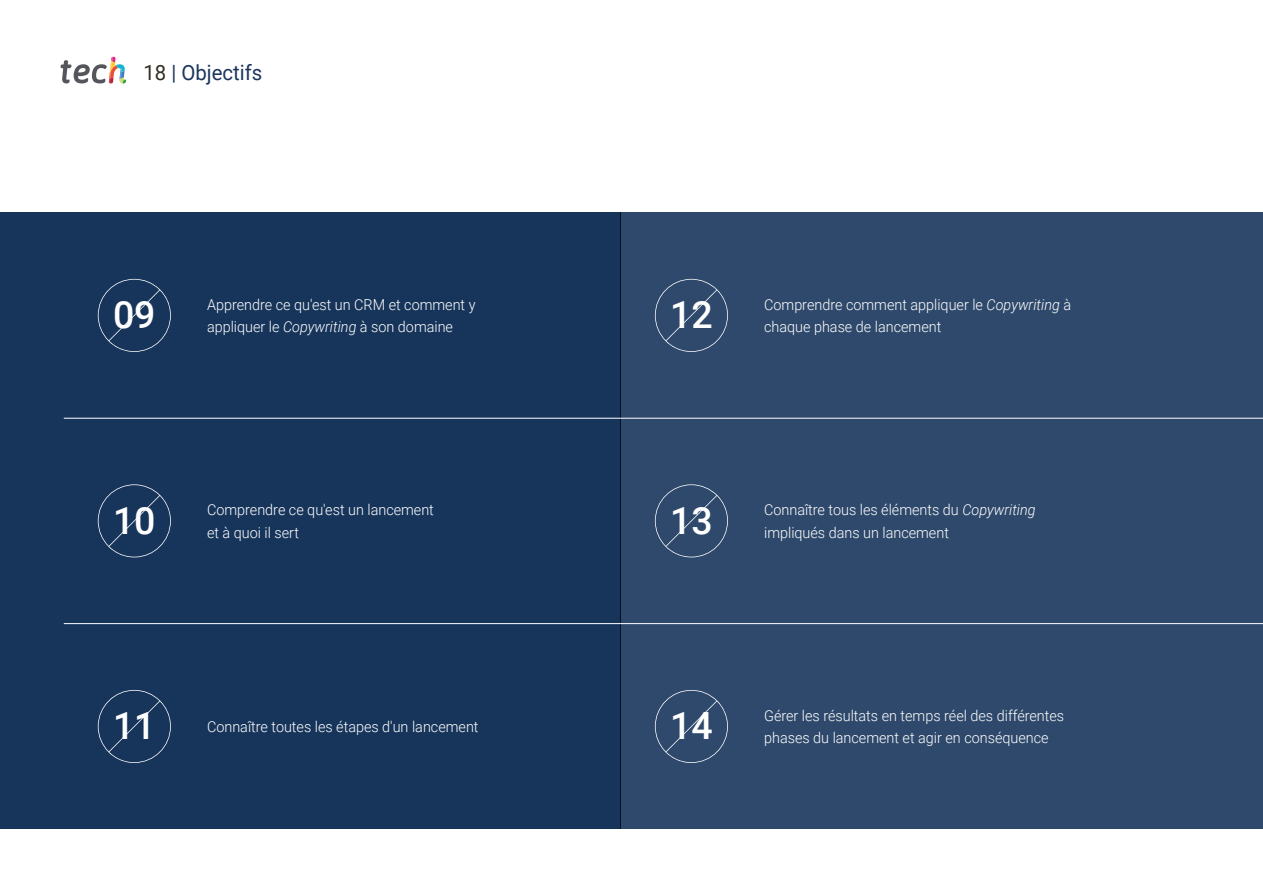
<style>
.page{position:relative;width:1263px;height:893px;background:#fff}
.page>*{position:absolute;margin:0;border:0;box-sizing:border-box;transform-origin:0 0}
.t1{font:500 37.5px "Roboto";color:#fff}
.t2{font:21px "Roboto";color:#1a355c}
.t3{font:300 15px/22.5px "Roboto";color:#fff;scale:.96 1}
.s1{color:#312e20}
.s2{font-style:italic}
</style>
<div class="page">
<svg style="left:61px;top:57px;width:65px;height:27px"></svg>
<div style="left:0;top:213px;width:621px;height:616px;background:#17355b"></div>
<div style="left:621px;top:213px;width:642px;height:616px;background:#2e496b"></div>
<svg style="left:98px;top:279px;width:73px;height:73px"></svg>
<svg style="left:98px;top:484px;width:73px;height:73px"></svg>
<svg style="left:98px;top:690px;width:73px;height:73px"></svg>
<svg style="left:655px;top:690px;width:73px;height:73px"></svg>
<hr style="left:64px;top:418px;width:1199px;height:1px;background:#fff">
<hr style="left:64px;top:623px;width:1199px;height:1px;background:#fff">
<svg style="left:655px;top:279px;width:73px;height:73px"></svg>
<svg style="left:655px;top:484px;width:73px;height:73px"></svg>
<h2 class="t2" style="left:144px;top:57px;width:120px"><span class="s1">18</span> | Objectifs</h2>
<h1 class="t1" style="left:113px;top:288px;width:44px">09</h1>
<p class="t3" style="left:207px;top:293px;width:281px">Apprendre ce qu'est un CRM et comment y appliquer le <span class="s2">Copywriting</span> à son domaine</p>
<h1 class="t1" style="left:670px;top:288px;width:44px">12</h1>
<p class="t3" style="left:764px;top:293px;width:321px">Comprendre comment appliquer le <span class="s2">Copywriting</span> à</p>
<p class="t3" style="left:764px;top:315px;width:186px">chaque phase de lancement</p>
<h1 class="t1" style="left:113px;top:494px;width:44px">10</h1>
<p class="t3" style="left:207px;top:498px;width:238px">Comprendre ce qu'est un lancement et à quoi il sert</p>
<h1 class="t1" style="left:670px;top:494px;width:44px">13</h1>
<p class="t3" style="left:764px;top:498px;width:284px">Connaître tous les éléments du <span class="s2">Copywriting</span></p>
<p class="t3" style="left:764px;top:521px;width:194px">impliqués dans un lancement</p>
<p class="t3" style="left:207px;top:715px;width:284px">Connaître toutes les étapes d'un lancement</p>
<p class="t3" style="left:764px;top:704px;width:314px">Gérer les résultats en temps réel des différentes phases du lancement et agir en conséquence</p>
<h1 class="t1" style="left:113px;top:699px;width:44px">11</h1>
<h1 class="t1" style="left:670px;top:699px;width:44px">14</h1>
</div>
